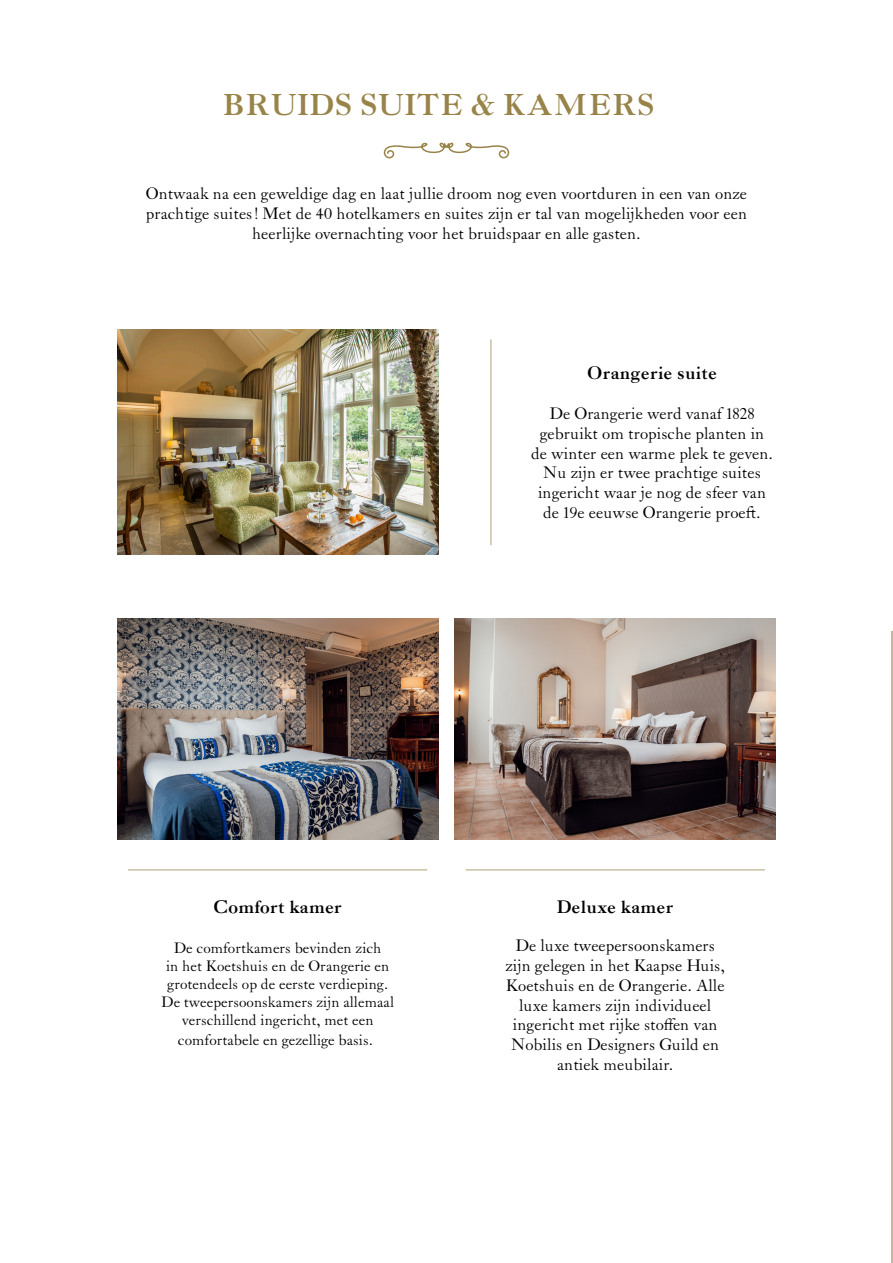
<style>
.page{position:relative;width:893px;height:1263px;background:#fff}
.page>*{position:absolute;margin:0;border:0;box-sizing:border-box;transform-origin:0 0}
.t1{font:700 30px "LTC Caslon Pro";letter-spacing:.02em;color:#988349}
.t2{font:700 18px "LTC Caslon Pro";color:#000}
.t3{font:16.5px/19.8px "LTC Caslon Pro";color:#000;text-align:center}
.t4{font:15px/18px "LTC Caslon Pro";color:#000;text-align:center}
.s1{font-size:16.5px;color:#fff}
</style>
<div class="page">
<img style="left:117px;top:330px;width:321px;height:225px">
<img style="left:117px;top:619px;width:321px;height:221px">
<img style="left:455px;top:619px;width:321px;height:221px">
<hr style="left:490px;top:339px;width:2px;height:206px;background:#9a8347">
<hr style="left:128px;top:869px;width:299px;height:2px;background:#9a8347">
<hr style="left:466px;top:869px;width:299px;height:2px;background:#9a8347">
<svg style="left:384px;top:142px;width:125px;height:17px"></svg>
<hr style="left:892px;top:631px;width:1px;height:632px;background:#c3b6a1">
<p class="t1" style="left:222px;top:89px;width:434px">BRUIDS SUITE &amp; KAMERS</p>
<p class="t3" style="left:146px;top:184px;width:603px">Ontwaak na een geweldige dag en laat jullie droom nog even voortduren in een van onze prachtige suites! Met de 40 hotelkamers en suites zijn er tal van mogelijkheden voor een heerlijke overnachting voor het bruidspaar en alle gasten.</p>
<p class="t2" style="left:587px;top:364px;width:132px">Orangerie suite</p>
<p class="t3" style="left:531px;top:404px;width:243px">De Orangerie werd vanaf 1828 gebruikt om tropische planten in de winter een warme plek te geven.<br>Nu zijn er twee prachtige suites ingericht waar je nog de sfeer van de 19e eeuwse Orangerie proeft.</p>
<p class="t2" style="left:213px;top:898px;width:130px">Comfort kamer</p>
<p class="t4" style="left:161px;top:940px;width:234px">De comfortkamers bevinden zich<br>in het Koetshuis en de Orangerie en grotendeels op de eerste verdieping.<br>De tweepersoonskamers zijn allemaal verschillend ingericht, met een</p>
<p class="t4" style="left:178px;top:1031px;width:201px">comfortabele en gezellige basis.<span class="s1">.</span></p>
<p class="t2" style="left:557px;top:898px;width:118px">Deluxe kamer</p>
<p class="t3" style="left:505px;top:936px;width:221px">De luxe tweepersoonskamers zijn gelegen in het Kaapse Huis,<br>Koetshuis en de Orangerie. Alle luxe kamers zijn individueel ingericht met rijke stoffen van<br>Nobilis en Designers Guild en antiek meubilair.</p>
</div>
